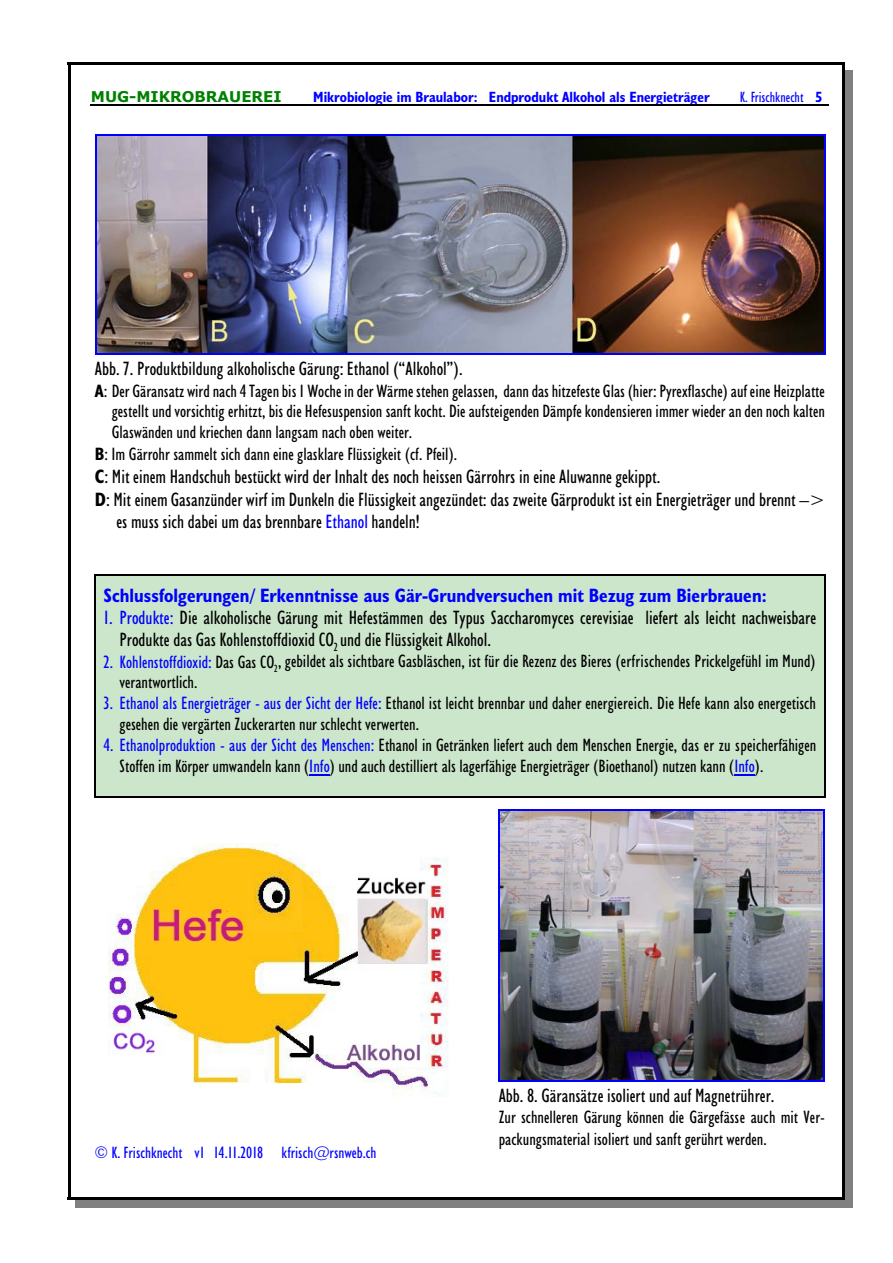
<style>
.page{position:relative;width:893px;height:1263px;background:#fff}
.page>*{position:absolute;margin:0;border:0;box-sizing:border-box;transform-origin:0 0}
.t1{font:condensed 19.5px/22.2px "Humanist 521 BT";color:#000}
.t2{font:700 condensed 19.5px "Humanist 521 BT";color:#00f}
.t3{font:condensed 18px/20.9px "Humanist 521 BT";color:#000}
.t4{font:condensed 16.5px "Humanist 521 BT";color:#00f}
.t5{font:700 condensed 15px "Humanist 521 BT";color:#00f}
.t6{font:700 15px "Verdana";color:#008000}
.t7{font:condensed 15px "Humanist 521 BT";color:#00f}
.s1{font-weight:700}
.s2{color:#00f}
.s3{font-style:italic}
</style>
<div class="page">
<hr style="left:68px;top:62px;width:3px;height:1138px;background:#000">
<hr style="left:842px;top:62px;width:3px;height:1138px;background:#000">
<hr style="left:68px;top:62px;width:777px;height:3px;background:#000">
<hr style="left:68px;top:1197px;width:777px;height:3px;background:#000">
<div style="left:845px;top:70px;width:8px;height:1138px;background:#808080"></div>
<div style="left:76px;top:1200px;width:777px;height:8px;background:#808080"></div>
<hr style="left:90px;top:105px;width:739px;height:1px;background:#000">
<div style="left:94px;top:574px;width:731px;height:223px;background:#cce6cc"></div>
<hr style="left:94px;top:574px;width:2px;height:223px;background:#000">
<hr style="left:824px;top:574px;width:1px;height:223px;background:#000">
<hr style="left:94px;top:574px;width:731px;height:1px;background:#000">
<hr style="left:94px;top:796px;width:731px;height:1px;background:#000">
<img style="left:96px;top:136px;width:728px;height:217px">
<hr style="left:95px;top:134px;width:1px;height:220px;background:#00f">
<hr style="left:824px;top:134px;width:1px;height:220px;background:#00f">
<hr style="left:95px;top:134px;width:730px;height:2px;background:#00f">
<hr style="left:95px;top:353px;width:730px;height:1px;background:#00f">
<img style="left:500px;top:810px;width:324px;height:270px">
<hr style="left:499px;top:809px;width:1px;height:272px;background:#00f">
<hr style="left:824px;top:809px;width:1px;height:272px;background:#00f">
<hr style="left:499px;top:809px;width:326px;height:1px;background:#00f">
<hr style="left:499px;top:1080px;width:326px;height:1px;background:#00f">
<img style="left:109px;top:843px;width:340px;height:252px">
<svg style="left:309px;top:775px;width:21px;height:1px"></svg>
<svg style="left:734px;top:775px;width:21px;height:1px"></svg>
<p class="t6" style="left:91px;top:90px;width:192px">MUG-MIKROBRAUEREI</p>
<p class="t5" style="left:313px;top:90px;width:398px">Mikrobiologie im Braulabor: Endprodukt Alkohol als Energieträger</p>
<p class="t7" style="left:740px;top:90px;width:84px">K. Frischknecht <span class="s1">5</span></p>
<p class="t1" style="left:95px;top:358px;width:369px">Abb. 7. Produktbildung alkoholische Gärung: Ethanol (“Alkohol”).</p>
<p class="t3" style="left:95px;top:381px;width:732px"><span class="s1">A</span>: Der Gäransatz wird nach 4 Tagen bis 1 Woche in der Wärme stehen gelassen, dann das hitzefeste Glas (hier: Pyrexflasche) auf eine Heizplatte</p>
<p class="t3" style="left:112px;top:402px;width:715px">gestellt und vorsichtig erhitzt, bis die Hefesuspension sanft kocht. Die aufsteigenden Dämpfe kondensieren immer wieder an den noch kalten</p>
<p class="t3" style="left:112px;top:423px;width:302px">Glaswänden und kriechen dann langsam nach oben weiter.</p>
<p class="t3" style="left:95px;top:445px;width:364px"><span class="s1">B</span>: Im Gärrohr sammelt sich dann eine glasklare Flüssigkeit (cf. Pfeil).</p>
<p class="t1" style="left:95px;top:467px;width:567px"><span class="s1">C</span>: Mit einem Handschuh bestückt wird der Inhalt des noch heissen Gärrohrs in eine Aluwanne gekippt.</p>
<p class="t1" style="left:95px;top:490px;width:732px"><span class="s1">D</span>: Mit einem Gasanzünder wirf im Dunkeln die Flüssigkeit angezündet: das zweite Gärprodukt ist ein Energieträger und brennt –&gt;</p>
<p class="t1" style="left:116px;top:512px;width:305px">es muss sich dabei um das brennbare <span class="s2">Ethanol</span> handeln!</p>
<p class="t2" style="left:104px;top:587px;width:665px">Schlussfolgerungen/ Erkenntnisse aus Gär-Grundversuchen mit Bezug zum Bierbrauen:</p>
<p class="t1" style="left:120px;top:608px;width:698px;text-indent:-16px"><span class="s2">1. Produkte:</span> Die alkoholische Gärung mit Hefestämmen des Typus <span class="s3">Saccharomyces cerevisiae</span> liefert als leicht nachweisbare<br>Produkte das Gas Kohlenstoffdioxid CO<sub>2</sub> und die Flüssigkeit Alkohol.</p>
<p class="t3" style="left:120px;top:652px;width:698px;text-indent:-16px"><span class="s2">2. Kohlenstoffdioxid:</span> Das Gas CO<sub>2</sub>, gebildet als sichtbare Gasbläschen, ist für die Rezenz des Bieres (erfrischendes Prickelgefühl im Mund) verantwortlich.</p>
<p class="t3" style="left:120px;top:694px;width:698px;text-indent:-16px"><span class="s2">3. Ethanol als Energieträger - aus der Sicht der Hefe:</span> Ethanol ist leicht brennbar und daher energiereich. Die Hefe kann also energetisch gesehen die vergärten Zuckerarten nur schlecht verwerten.</p>
<p class="t3" style="left:120px;top:736px;width:698px;text-indent:-16px"><span class="s2">4. Ethanolproduktion - aus der Sicht des Menschen:</span> Ethanol in Getränken liefert auch dem Menschen Energie, das er zu speicherfähigen<br>Stoffen im Körper umwandeln kann (<span class="s2">Info</span>) und auch destilliert als lagerfähige Energieträger (Bioethanol) nutzen kann (<span class="s2">Info</span>).</p>
<p class="t4" style="left:94px;top:1146px;width:283px">© K. Frischknecht v1 14.11.2018 kfrisch@rsnweb.ch</p>
<p class="t1" style="left:499px;top:1085px;width:277px">Abb. 8. Gäransätze isoliert und auf Magnetrührer.</p>
<p class="t3" style="left:499px;top:1107px;width:328px;line-height:22.2px">Zur schnelleren Gärung können die Gärgefässe auch mit Ver&shy;packungsmaterial isoliert und sanft gerührt werden.</p>
</div>
